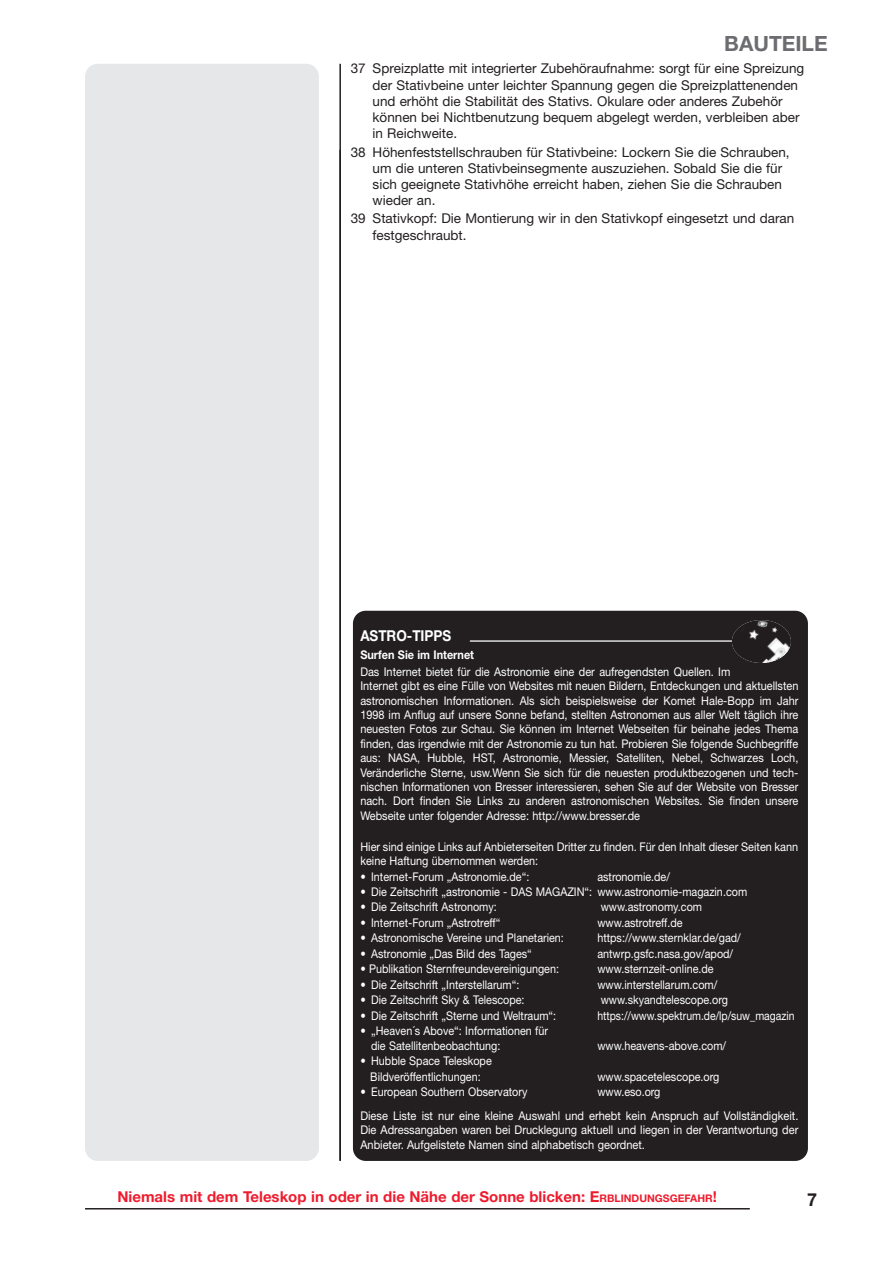
<style>
.page{position:relative;width:893px;height:1263px;background:#fff}
.page>*{position:absolute;margin:0;border:0;box-sizing:border-box;transform-origin:0 0}
.t1{font:700 21px "Helvetica Neue LT Std";color:#6c6d70}
.t2{font:700 18px "Helvetica Neue LT Std";color:#231f20}
.t3{font:700 15px "Helvetica Neue LT Std";color:#ee1b2d}
.t4{font:700 15px "Helvetica Neue LT Std";color:#fff;scale:.9 1}
.t5{font:13.5px/16.2px "Helvetica Neue LT Std";color:#231f20}
.t6{font:12px/14.4px "Helvetica Neue LT Std";color:#fff;scale:.91 1}
.t7{font:12px/14.4px "Helvetica Neue LT Std";color:#fff;scale:.9 1}
.t8{font:12px/14.4px "Helvetica Neue LT Std";color:#fff;scale:.92 1}
.t9{font:12px "Helvetica Neue LT Std";color:#fff;scale:.87 1}
.t10{font:700 12px "Helvetica Neue LT Std";color:#fff;scale:.91 1}
.s1{font-style:inherit}
.s2{font-size:10.5px}
</style>
<div class="page">
<hr style="left:85px;top:1208px;width:665px;height:1px;background:#231f20">
<hr style="left:339px;top:64px;width:2px;height:1097px;background:#231f20">
<div style="left:85px;top:64px;width:234px;height:1097px;background:#e6e7e9;border-radius:13px"></div>
<div style="left:353px;top:611px;width:455px;height:550px;background:#231f20;border-radius:13px"></div>
<hr style="left:470px;top:640px;width:262px;height:2px;background:#fff">
<img style="left:732px;top:620px;width:59px;height:43px">
<h1 class="t1" style="left:724px;top:30px;width:105px">BAUTEILE</h1>
<p class="t5" style="left:373px;top:60px;width:433px;text-indent:-22px">37 Spreizplatte mit integrierter Zubehöraufnahme: sorgt für eine Spreizung der Stativbeine unter leichter Spannung gegen die Spreizplattenenden und erhöht die Stabilität des Stativs. Okulare oder anderes Zubehör können bei Nichtbenutzung bequem abgelegt werden, verbleiben aber in Reichweite.</p>
<p class="t5" style="left:373px;top:143px;width:419px;text-indent:-22px">38 Höhenfeststellschrauben für Stativbeine: Lockern Sie die Schrauben, um die unteren Stativbeinsegmente auszuziehen. Sobald Sie die für sich geeignete Stativhöhe erreicht haben, ziehen Sie die Schrauben wieder an.</p>
<p class="t5" style="left:373px;top:210px;width:423px;text-indent:-22px">39 Stativkopf: Die Montierung wir in den Stativkopf eingesetzt und daran festgeschraubt.</p>
<p class="t4" style="left:360px;top:627px;width:103px">ASTRO-TIPPS</p>
<p class="t10" style="left:360px;top:647px;width:126px">Surfen Sie im Internet</p>
<p class="t6" style="left:360px;top:664px;width:483px">Das Internet bietet für die Astronomie eine der aufregendsten Quellen. Im<br>Internet gibt es eine Fülle von Websites mit neuen Bildern, Entdeckungen und aktuellsten astronomischen Informationen. Als sich beispielsweise der Komet Hale-Bopp im Jahr 1998 im Anflug auf unsere Sonne befand, stellten Astronomen aus aller Welt täglich ihre neuesten Fotos zur Schau. Sie können im Internet Webseiten für beinahe jedes Thema finden, das irgendwie mit der Astronomie zu tun hat. Probieren Sie folgende Suchbegriffe aus: NASA, Hubble, HST, Astronomie, Messier, Satelliten, Nebel, Schwarzes Loch, Veränderliche Sterne, usw.Wenn Sie sich für die neuesten produktbezogenen und tech&shy;nischen Informationen von Bresser interessieren, sehen Sie auf der Website von Bresser nach. Dort finden Sie Links zu anderen astronomischen Websites. Sie finden unsere Webseite unter folgender Adresse: http://www.bresser.de</p>
<p class="t6" style="left:360px;top:839px;width:483px">Hier sind einige Links auf Anbieterseiten Dritter zu finden. Für den Inhalt dieser Seiten kann keine Haftung übernommen werden:</p>
<p class="t7" style="left:360px;top:869px;width:189px">• Internet-Forum „Astronomie.de“:</p>
<p class="t7" style="left:597px;top:869px;width:82px">astronomie.de/</p>
<p class="t7" style="left:360px;top:884px;width:431px">• Die Zeitschrift „astronomie - DAS MAGAZIN“: www.astronomie-magazin.com</p>
<p class="t7" style="left:360px;top:900px;width:153px">• Die Zeitschrift Astronomy:</p>
<p class="t7" style="left:601px;top:900px;width:114px">www.astronomy.com</p>
<p class="t7" style="left:360px;top:915px;width:157px">• Internet-Forum „Astrotreff“</p>
<p class="t7" style="left:597px;top:915px;width:96px">www.astrotreff.de</p>
<p class="t7" style="left:360px;top:931px;width:228px">• Astronomische Vereine und Planetarien:</p>
<p class="t7" style="left:597px;top:931px;width:161px">https://www.sternklar.de/gad/</p>
<p class="t7" style="left:360px;top:946px;width:192px">• Astronomie „Das Bild des Tages“</p>
<p class="t7" style="left:597px;top:946px;width:152px">antwrp.gsfc.nasa.gov/apod/</p>
<p class="t7" style="left:360px;top:962px;width:222px">• Publikation Sternfreundevereinigungen:</p>
<p class="t7" style="left:597px;top:962px;width:131px">www.sternzeit-online.de</p>
<p class="t7" style="left:360px;top:977px;width:178px">• Die Zeitschrift „Interstellarum“:</p>
<p class="t7" style="left:597px;top:977px;width:135px">www.interstellarum.com/</p>
<p class="t7" style="left:360px;top:993px;width:184px">• Die Zeitschrift Sky &amp; Telescope:</p>
<p class="t7" style="left:601px;top:993px;width:143px">www.skyandtelescope.org</p>
<p class="t7" style="left:360px;top:1008px;width:219px">• Die Zeitschrift „Sterne und Weltraum“:</p>
<p class="t9" style="left:597px;top:1008px;width:228px">https://www.spektrum.de/lp/suw_magazin</p>
<p class="t7" style="left:371px;top:1023px;width:198px;text-indent:-11px">• „Heaven´s Above“: Informationen für die Satellitenbeobachtung:</p>
<p class="t7" style="left:597px;top:1038px;width:145px">www.heavens-above.com/</p>
<p class="t7" style="left:360px;top:1053px;width:148px;line-height:15.5px;text-align:center">• Hubble Space Teleskope<br>Bildveröffentlichungen:</p>
<p class="t7" style="left:597px;top:1069px;width:137px">www.spacetelescope.org</p>
<p class="t7" style="left:360px;top:1084px;width:187px">• European Southern Observatory</p>
<p class="t7" style="left:360px;top:1079px;width:488px;line-height:24px;text-indent:237px">www.eso.org<br>Diese Liste ist nur eine kleine Auswahl und erhebt kein Anspruch auf Vollständigkeit.</p>
<p class="t8" style="left:360px;top:1123px;width:478px">Die Adressangaben waren bei Drucklegung aktuell und liegen in der Verantwortung der<br>Anbieter. Aufgelistete Namen sind alphabetisch geordnet.</p>
<p class="t3" style="left:117px;top:1187px;width:601px">Niemals mit dem Teleskop in oder in die Nähe der Sonne blicken: <span class="s1">E</span><span class="s2">RBLINDUNGSGEFAHR</span><span class="s1">!</span></p>
<h2 class="t2" style="left:807px;top:1188px;width:12px">7</h2>
</div>
